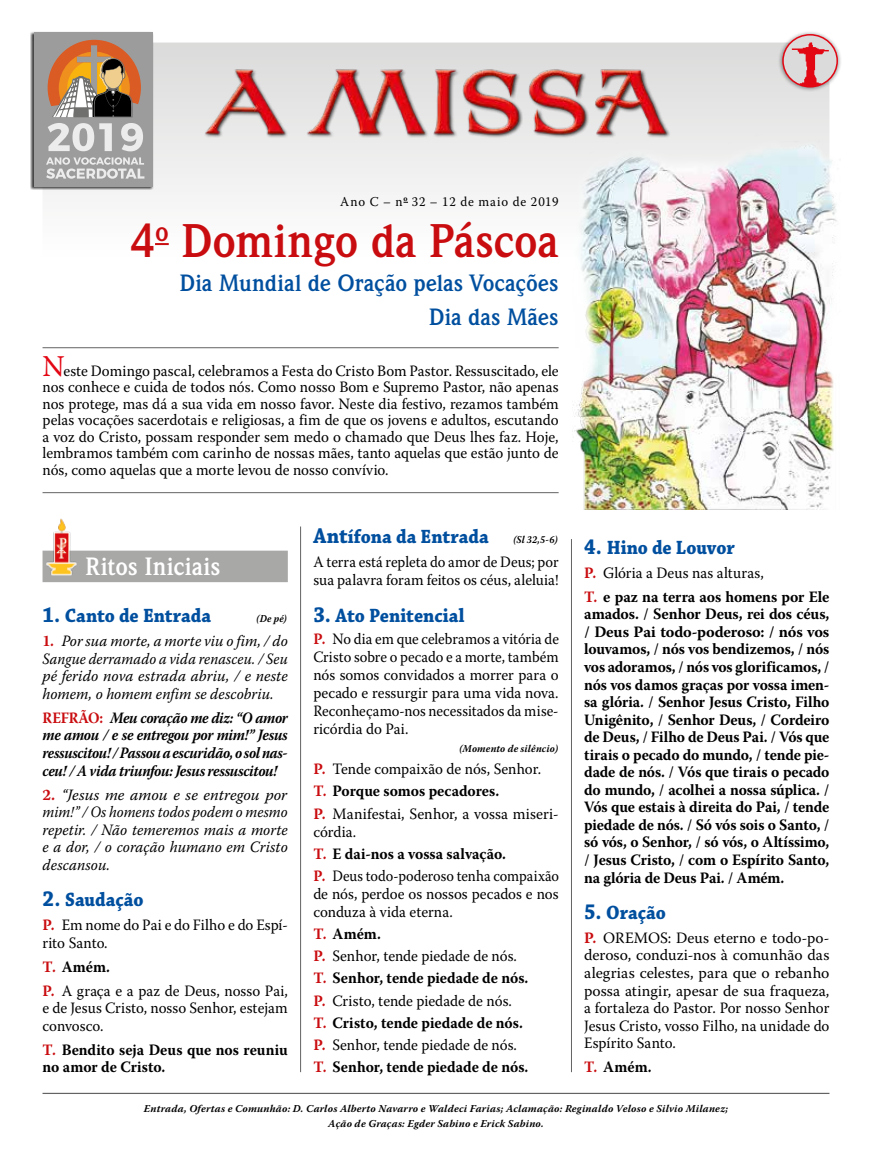
<style>
.page{position:relative;width:872px;height:1170px;background:#fff}
.page>*{position:absolute;margin:0;border:0;box-sizing:border-box;transform-origin:0 0}
.t1{font:700 48px "Weidemann IT Cby BT";letter-spacing:-.005em;color:#c90c0f;scale:.95 1}
.t2{font:700 25.5px "Weidemann IT Cby BT";color:#fff;scale:.95 1}
.t3{font:700 24px/34px "Weidemann IT Cby BT";color:#004f9f;text-align:right;scale:.95 1}
.t4{font:700 20.25px "Chaparral Pro";color:#004f9f;scale:.91 1}
.t5{font:15.75px/16.6px "Warnock Pro";color:#000;scale:.95 1}
.t6{font:700 15.75px/17.5px "Warnock Pro";letter-spacing:-.005em;color:#000;text-align:justify}
.t7{font:700 15.75px/22.2px "Warnock Pro";letter-spacing:-.005em;color:#000;scale:.95 1}
.t8{font:15.75px/17.5px "Warnock Pro";color:#000;text-align:justify}
.t9{font:15.75px/18px "Warnock Pro";color:#000;text-align:justify;scale:.92 1}
.t10{font:italic 700 15.75px/17.5px "Warnock Pro";letter-spacing:-.02em;color:#000;text-align:justify;scale:.91 1}
.t11{font:italic 15.75px/17.5px "Warnock Pro";letter-spacing:.005em;color:#000;text-align:justify}
.t12{font:italic 15.75px/17.5px "Warnock Pro";letter-spacing:.005em;color:#000;text-align:justify;scale:.95 1}
.t13{font:15.75px/18px "Warnock Pro";color:#000;scale:.93 1}
.t14{font:700 15.75px/23.9px "Warnock Pro";letter-spacing:-.005em;color:#000;scale:.96 1}
.t15{font:13.5px "Warnock Pro";letter-spacing:.06em;color:#000;scale:.95 1}
.t16{font:italic 700 10.5px/15px "Warnock Pro";letter-spacing:.02em;color:#000;text-align:center}
.t17{font:italic 700 10.5px "Warnock Pro";letter-spacing:.02em;color:#000;scale:.95 1}
.t18{font:italic 700 10.5px "Warnock Pro";letter-spacing:.02em;color:#000;scale:.91 1}
.s1{font-size:30px;color:#e30613}
.s2{font-size:22.5px}
.s3{font-weight:700;font-style:normal;color:#c90c0f}
.s4{font-style:normal;color:#c90c0f}
.s5{font-weight:700;color:#c90c0f}
.s6{font-weight:700}
.s7{color:#c90c0f}
.s8{font-family:"Warnock Pro";font-style:italic;font-size:10.5px;color:#000}
.s9{font-weight:400}
</style>
<div class="page">
<svg style="left:43px;top:43px;width:786px;height:203px"></svg>
<img style="left:203px;top:63px;width:466px;height:77px">
<div style="left:30px;top:31px;width:123px;height:159px;background:#000;opacity:.75"></div>
<div style="left:35px;top:33px;width:118px;height:153px;background:#9d9c9c"></div>
<svg style="left:48px;top:40px;width:93px;height:77px"></svg>
<svg style="left:48px;top:123px;width:95px;height:28px"></svg>
<svg style="left:46px;top:157px;width:98px;height:22px"></svg>
<div style="left:43px;top:550px;width:245px;height:32px;background:#a8a8a7"></div>
<img style="left:47px;top:518px;width:30px;height:57px">
<svg style="left:155px;top:243px;width:14px;height:2px"></svg>
<hr style="left:43px;top:347px;width:515px;height:1px;background:#646363">
<hr style="left:43px;top:492px;width:515px;height:1px;background:#646363">
<hr style="left:43px;top:1092px;width:786px;height:1px;background:#646363">
<hr style="left:571px;top:539px;width:1px;height:532px;background:#646363">
<hr style="left:300px;top:526px;width:1px;height:545px;background:#646363">
<div style="left:777px;top:30px;width:65px;height:62px;background:#000;opacity:.5"></div>
<svg style="left:783px;top:35px;width:54px;height:52px"></svg>
<img style="left:783px;top:42px;width:54px;height:45px">
<div style="left:782px;top:34px;width:56px;height:53px;border:2px solid #e30613;border-radius:50%"></div>
<img style="left:572px;top:132px;width:265px;height:377px">
<p class="t15" style="left:340px;top:193px;width:231px">Ano C – n<sup>o</sup> 32 – 12 de maio de 2019</p>
<h1 class="t1" style="left:130px;top:211px;width:452px">4<sup>o</sup> Domingo da Páscoa</h1>
<h3 class="t3" style="left:179px;top:265px;width:401px">Dia Mundial de Oração pelas Vocações<br>Dia das Mães</h3>
<p class="t5" style="left:43px;top:362px;width:545px;text-align:justify"><span class="s1">N</span>este Domingo pascal, celebramos a Festa do Cristo Bom Pastor. Ressuscitado, ele nos conhece e cuida de todos nós. Como nosso Bom e Supremo Pastor, não apenas nos protege, mas dá a sua vida em nosso favor. Neste dia festivo, rezamos também pelas vocações sacerdotais e religiosas, a fim de que os jovens e adultos, escutando a voz do Cristo, possam responder sem medo o chamado que Deus lhes faz. Hoje, lembramos também com carinho de nossas mães, tanto aquelas que estão junto de nós, como aquelas que a morte levou de nosso convívio.</p>
<h2 class="t2" style="left:85px;top:550px;width:144px">Ritos Iniciais</h2>
<p class="t4" style="left:43px;top:604px;width:187px"><span class="s2">1.</span> Canto de Entrada</p>
<p class="t18" style="left:257px;top:612px;width:35px">(De pé)</p>
<p class="t12" style="left:43px;top:632px;width:260px"><span class="s3">1.</span> Por sua morte, a morte viu o fim, / do Sangue derramado a vida renasceu. / Seu pé ferido nova estrada abriu, / e neste homem, o homem enfim se descobriu.</p>
<p class="t10" style="left:43px;top:708px;width:271px"><span class="s4">REFRÃO:</span> Meu coração me diz: “O amor me amou / e se entregou por mim!” Jesus ressuscitou! / Passou a escuridão, o sol nas&shy;ceu! / A vida triunfou: Jesus ressuscitou!</p>
<p class="t11" style="left:43px;top:785px;width:247px"><span class="s3">2.</span> “Jesus me amou e se entregou por mim!” / Os homens todos podem o mesmo repetir. / Não temeremos mais a morte e a dor, / o coração humano em Cristo descansou.</p>
<p class="t4" style="left:43px;top:887px;width:112px"><span class="s2">2.</span> Saudação</p>
<p class="t5" style="left:43px;top:915px;width:260px;line-height:17.5px"><span class="s5">P.</span> Em nome do Pai e do Filho e do Espí&shy;rito Santo.</p>
<p class="t5" style="left:43px;top:954px;width:260px;line-height:23.9px"><span class="s5">T.</span> <span class="s6">Amém.<br></span><span class="s5">P.</span> A graça e a paz de Deus, nosso Pai,</p>
<p class="t5" style="left:43px;top:998px;width:260px;line-height:17.5px">e de Jesus Cristo, nosso Senhor, estejam convosco.</p>
<p class="t7" style="left:43px;top:1040px;width:260px;line-height:17.5px"><span class="s7">T.</span> Bendito seja Deus que nos reuniu no amor de Cristo.</p>
<p class="t4" style="left:313px;top:525px;width:270px"><span class="s2">Ant</span>ífona da Entrada <span class="s8">(Sl 32,5-6)</span></p>
<p class="t13" style="left:313px;top:553px;width:265px">A terra está repleta do amor de Deus; por sua palavra foram feitos os céus, aleluia!</p>
<p class="t4" style="left:313px;top:603px;width:168px"><span class="s2">3.</span> Ato Penitencial</p>
<p class="t9" style="left:313px;top:630px;width:268px"><span class="s5">P.</span> No dia em que celebramos a vitória de Cristo sobre o pecado e a morte, também nós somos convidados a morrer para o pecado e ressurgir para uma vida nova.<br>Reconheçamo-nos necessitados da mise&shy;ricórdia do Pai.</p>
<p class="t17" style="left:459px;top:742px;width:105px">(Momento de silêncio)</p>
<p class="t5" style="left:313px;top:757px;width:259px;line-height:22.2px"><span class="s5">P.</span> Tende compaixão de nós, Senhor.<br><span class="s5">T.</span> <span class="s6">Porque somos pecadores.<br></span><span class="s5">P.</span> Manifestai, Senhor, a vossa miseri-</p>
<p class="t5" style="left:313px;top:819px;width:260px;line-height:22.2px">córdia.<br><span class="s5">T.</span> <span class="s6">E dai-nos a vossa salvação.<br></span><span class="s5">P.</span> Deus todo-poderoso tenha compaixão</p>
<p class="t5" style="left:313px;top:884px;width:260px;line-height:17.9px">de nós, perdoe os nossos pecados e nos conduza à vida eterna.</p>
<p class="t7" style="left:313px;top:922px;width:228px"><span class="s7">T.</span> Amém.<br><span class="s7">P.</span> <span class="s9">Senhor, tende piedade de nós.<br></span><span class="s7">T.</span> Senhor, tende piedade de nós.<br><span class="s7">P.</span> <span class="s9">Cristo, tende piedade de nós.<br></span><span class="s7">T.</span> Cristo, tende piedade de nós.<br><span class="s7">P.</span> <span class="s9">Senhor, tende piedade de nós.<br></span><span class="s7">T.</span> Senhor, tende piedade de nós.</p>
<p class="t4" style="left:584px;top:535px;width:167px"><span class="s2">4.</span> Hino de Louvor</p>
<p class="t14" style="left:584px;top:560px;width:257px"><span class="s7">P.</span> <span class="s9">Glória a Deus nas alturas,<br></span><span class="s7">T.</span> e paz na terra aos homens por Ele</p>
<p class="t6" style="left:584px;top:605px;width:247px">amados. / Senhor Deus, rei dos céus, / Deus Pai todo-poderoso: / nós vos louvamos, / nós vos bendizemos, / nós vos adoramos, / nós vos glorificamos, / nós vos damos graças por vossa imen&shy;sa glória. / Senhor Jesus Cristo, Filho Unigênito, / Senhor Deus, / Cordeiro de Deus, / Filho de Deus Pai. / Vós que tirais o pecado do mundo, / tende pie&shy;dade de nós. / Vós que tirais o pecado do mundo, / acolhei a nossa súplica. / Vós que estais à direita do Pai, / tende piedade de nós. / Só vós sois o Santo, / só vós, o Senhor, / só vós, o Altíssimo, / Jesus Cristo, / com o Espírito Santo, na glória de Deus Pai. / Amém.</p>
<p class="t4" style="left:584px;top:900px;width:91px"><span class="s2">5.</span> Oração</p>
<p class="t8" style="left:584px;top:928px;width:247px"><span class="s5">P.</span> OREMOS: Deus eterno e todo-po&shy;deroso, conduzi-nos à comunhão das alegrias celestes, para que o rebanho possa atingir, apesar de sua fraqueza, a fortaleza do Pastor. Por nosso Senhor Jesus Cristo, vosso Filho, na unidade do Espírito Santo.</p>
<p class="t7" style="left:584px;top:1055px;width:72px"><span class="s7">T.</span> Amém.</p>
<p class="t16" style="left:144px;top:1101px;width:586px">Entrada, Ofertas e Comunhão: D. Carlos Alberto Navarro e Waldeci Farias; Aclamação: Reginaldo Veloso e Silvio Milanez;<br>Ação de Graças: Egder Sabino e Erick Sabino.</p>
</div>
